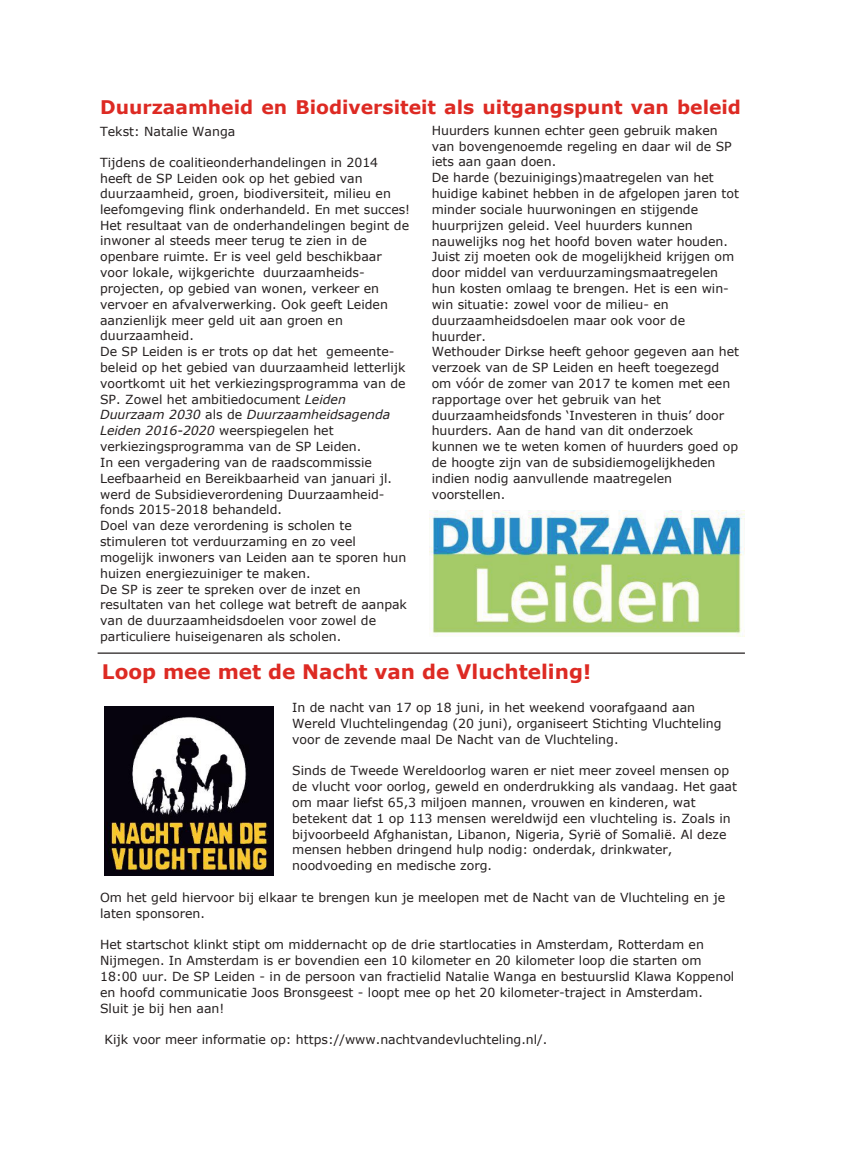
<style>
.page{position:relative;width:845px;height:1153px;background:#fff}
.page>*{position:absolute;margin:0;border:0;box-sizing:border-box;transform-origin:0 0}
.t1{font:700 20px "Verdana";color:#dd2a23}
.t2{font:700 18.75px "Verdana";color:#dd2a23}
.t3{font:12.5px/15.8px "Verdana";color:#241f1f}
.s1{font-style:italic}
</style>
<div class="page">
<img style="left:430px;top:511px;width:314px;height:125px">
<hr style="left:98px;top:652px;width:646px;height:1px;background:#241f1f">
<img style="left:104px;top:707px;width:169px;height:168px">
<h2 class="t2" style="left:100px;top:95px;width:642px">Duurzaamheid en Biodiversiteit als uitgangspunt van beleid</h2>
<p class="t3" style="left:100px;top:123px;width:137px">Tekst: Natalie Wanga</p>
<p class="t3" style="left:100px;top:154px;width:311px">Tijdens de coalitieonderhandelingen in 2014 heeft de SP Leiden ook op het gebied van duurzaamheid, groen, biodiversiteit, milieu en leefomgeving flink onderhandeld. En met succes!<br>Het resultaat van de onderhandelingen begint de inwoner al steeds meer terug te zien in de openbare ruimte. Er is veel geld beschikbaar voor lokale, wijkgerichte duurzaamheids&shy;projecten, op gebied van wonen, verkeer en vervoer en afvalverwerking. Ook geeft Leiden aanzienlijk meer geld uit aan groen en duurzaamheid.<br>De SP Leiden is er trots op dat het gemeente&shy;beleid op het gebied van duurzaamheid letterlijk voortkomt uit het verkiezingsprogramma van de SP. Zowel het ambitiedocument <span class="s1">Leiden Duurzaam 2030</span> als de <span class="s1">Duurzaamheidsagenda Leiden 2016-2020</span> weerspiegelen het verkiezingsprogramma van de SP Leiden.<br>In een vergadering van de raadscommissie Leefbaarheid en Bereikbaarheid van januari jl. werd de Subsidieverordening Duurzaamheid&shy;fonds 2015-2018 behandeld.<br>Doel van deze verordening is scholen te stimuleren tot verduurzaming en zo veel mogelijk inwoners van Leiden aan te sporen hun huizen energiezuiniger te maken.<br>De SP is zeer te spreken over de inzet en resultaten van het college wat betreft de aanpak van de duurzaamheidsdoelen voor zowel de particuliere huiseigenaren als scholen.</p>
<p class="t3" style="left:431px;top:122px;width:309px">Huurders kunnen echter geen gebruik maken van bovengenoemde regeling en daar wil de SP iets aan gaan doen.<br>De harde (bezuinigings)maatregelen van het huidige kabinet hebben in de afgelopen jaren tot minder sociale huurwoningen en stijgende huurprijzen geleid. Veel huurders kunnen nauwelijks nog het hoofd boven water houden.<br>Juist zij moeten ook de mogelijkheid krijgen om door middel van verduurzamingsmaatregelen hun kosten omlaag te brengen. Het is een win&shy;win situatie: zowel voor de milieu- en duurzaamheidsdoelen maar ook voor de huurder.<br>Wethouder Dirkse heeft gehoor gegeven aan het verzoek van de SP Leiden en heeft toegezegd om vóór de zomer van 2017 te komen met een rapportage over het gebruik van het duurzaamheidsfonds ‘Investeren in thuis’ door huurders. Aan de hand van dit onderzoek kunnen we te weten komen of huurders goed op de hoogte zijn van de subsidiemogelijkheden indien nodig aanvullende maatregelen voorstellen.</p>
<h1 class="t1" style="left:102px;top:659px;width:490px">Loop mee met de Nacht van de Vluchteling!</h1>
<p class="t3" style="left:292px;top:699px;width:431px">In de nacht van 17 op 18 juni, in het weekend voorafgaand aan<br>Wereld Vluchtelingendag (20 juni), organiseert Stichting Vluchteling voor de zevende maal De Nacht van de Vluchteling.</p>
<p class="t3" style="left:292px;top:762px;width:446px">Sinds de Tweede Wereldoorlog waren er niet meer zoveel mensen op de vlucht voor oorlog, geweld en onderdrukking als vandaag. Het gaat om maar liefst 65,3 miljoen mannen, vrouwen en kinderen, wat betekent dat 1 op 113 mensen wereldwijd een vluchteling is. Zoals in bijvoorbeeld Afghanistan, Libanon, Nigeria, Syrië of Somalië. Al deze mensen hebben dringend hulp nodig: onderdak, drinkwater, noodvoeding en medische zorg.</p>
<p class="t3" style="left:100px;top:889px;width:626px">Om het geld hiervoor bij elkaar te brengen kun je meelopen met de Nacht van de Vluchteling en je laten sponsoren.</p>
<p class="t3" style="left:100px;top:936px;width:635px">Het startschot klinkt stipt om middernacht op de drie startlocaties in Amsterdam, Rotterdam en Nijmegen. In Amsterdam is er bovendien een 10 kilometer en 20 kilometer loop die starten om 18:00 uur. De SP Leiden - in de persoon van fractielid Natalie Wanga en bestuurslid Klawa Koppenol en hoofd communicatie Joos Bronsgeest - loopt mee op het 20 kilometer-traject in Amsterdam.<br>Sluit je bij hen aan!</p>
<p class="t3" style="left:104px;top:1031px;width:444px">Kijk voor meer informatie op: https://www.nachtvandevluchteling.nl/.</p>
</div>
